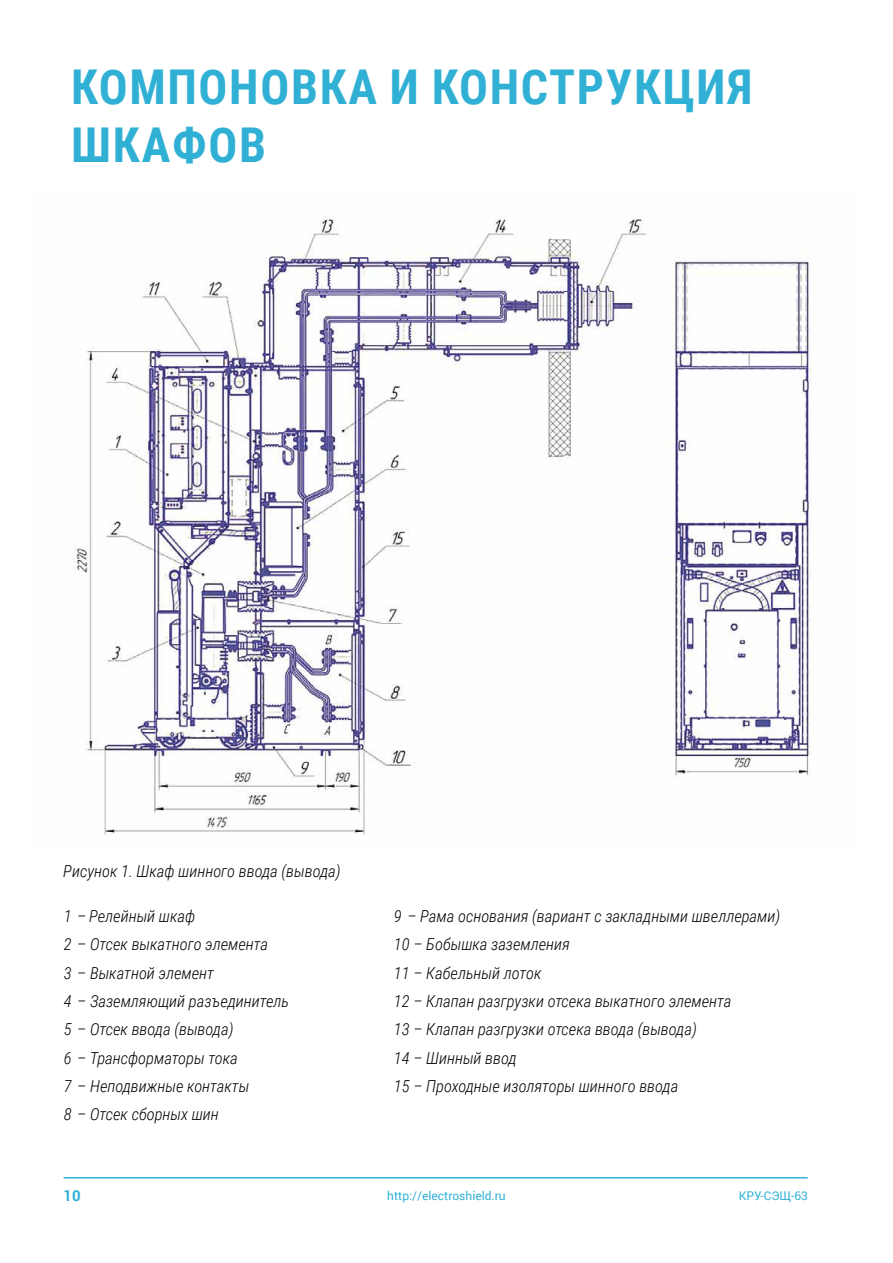
<style>
.page{position:relative;width:893px;height:1263px;background:#fff}
.page>*{position:absolute;margin:0;border:0;box-sizing:border-box;transform-origin:0 0}
.t1{font:700 48px/57.6px "Roboto Condensed";letter-spacing:.035em;color:#30b0d5}
.t2{font:italic 300 16.5px/28.3px "Roboto Condensed";color:#000}
.t3{font:700 15px "Roboto";color:#30b0d5}
.t4{font:12px "Roboto";color:#30b0d5}
</style>
<div class="page">
<hr style="left:64px;top:1177px;width:744px;height:1px;background:#30b0d5">
<img style="left:73px;top:215px;width:739px;height:620px">
<h1 class="t1" style="left:71px;top:56px;width:682px">КОМПОНОВКА И КОНСТРУКЦИЯ<br>ШКАФОВ</h1>
<p class="t2" style="left:63px;top:856px;width:279px">Рисунок 1. Шкаф шинного ввода (вывода)</p>
<p class="t2" style="left:64px;top:901px;width:227px">1 – Релейный шкаф<br>2 – Отсек выкатного элемента<br>3 – Выкатной элемент<br>4 – Заземляющий разъединитель<br>5 – Отсек ввода (вывода)<br>6 – Трансформаторы тока<br>7 – Неподвижные контакты<br>8 – Отсек сборных шин</p>
<p class="t2" style="left:394px;top:901px;width:388px">9 – Рама основания (вариант с закладными швеллерами)<br>10 – Бобышка заземления<br>11 – Кабельный лоток<br>12 – Клапан разгрузки отсека выкатного элемента<br>13 – Клапан разгрузки отсека ввода (вывода)<br>14 – Шинный ввод<br>15 – Проходные изоляторы шинного ввода</p>
<p class="t3" style="left:64px;top:1185px;width:19px">10</p>
<p class="t4" style="left:387px;top:1187px;width:120px">http://electroshield.ru</p>
<p class="t4" style="left:739px;top:1187px;width:71px">КРУ-СЭЩ-63</p>
</div>
